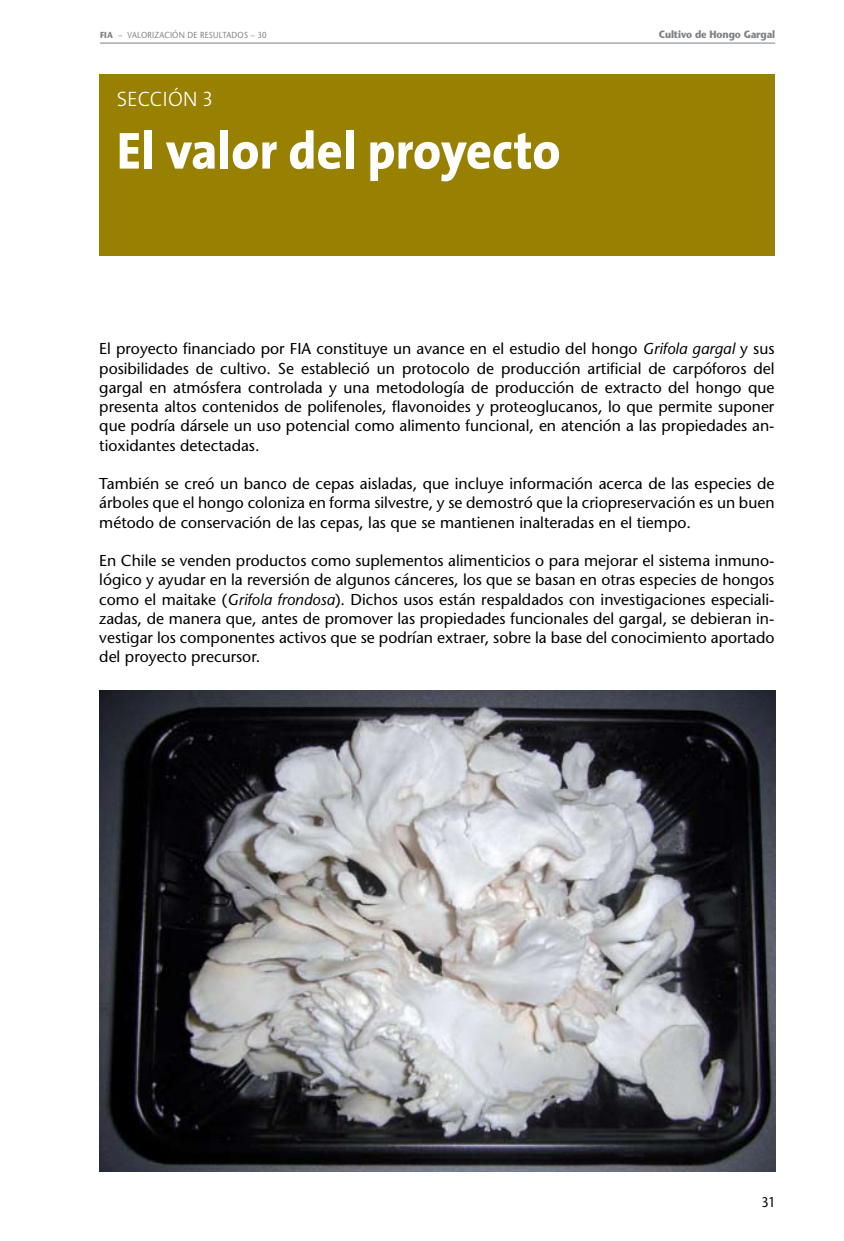
<style>
.page{position:relative;width:844px;height:1241px;background:#fff}
.page>*{position:absolute;margin:0;border:0;box-sizing:border-box;transform-origin:0 0}
.t1{font:800 52.5px "The Sans";color:#fff;scale:.96 1}
.t2{font:21px "The Sans Light Caps";color:#fff}
.t3{font:15.75px/19.2px "Stone Sans";color:#000;text-align:justify}
.t4{font:14px "Stone Sans";color:#000;scale:.9 1}
.t5{font:700 10.5px "Stone Sans";letter-spacing:-.01em;color:#808285;scale:.9 1}
.t6{font:8.75px "Stone Sans";letter-spacing:.025em;color:#808285;scale:.9 1}
.s1{font-weight:700}
.s2{font-style:italic}
</style>
<div class="page">
<hr style="left:100px;top:43px;width:675px;height:1px;background:#808285">
<div style="left:99px;top:74px;width:675px;height:182px;background:#988000"></div>
<img style="left:99px;top:690px;width:676px;height:481px">
<p class="t6" style="left:100px;top:29px;width:42px"><span class="s1">FIA</span> – Valori</p>
<p class="t6" style="left:154px;top:29px;width:78px">zación de Resultados</p>
<p class="t6" style="left:251px;top:29px;width:19px">– 30</p>
<p class="t5" style="left:658px;top:28px;width:131px">Cultivo de Hongo Gargal</p>
<h2 class="t2" style="left:117px;top:81px;width:98px">SECCIÓN 3</h2>
<h1 class="t1" style="left:117px;top:107px;width:463px">El valor del proyecto</h1>
<p class="t3" style="left:99px;top:339px;width:676px">El proyecto financiado por FIA constituye un avance en el estudio del hongo <span class="s2">Grifola gargal</span> y sus posibilidades de cultivo. Se estableció un protocolo de producción artificial de carpóforos del gargal en atmósfera controlada y una metodología de producción de extracto del hongo que presenta altos contenidos de polifenoles, flavonoides y proteoglucanos, lo que permite suponer que podría dársele un uso potencial como alimento funcional, en atención a las propiedades an&shy;tioxidantes detectadas.</p>
<p class="t3" style="left:99px;top:474px;width:676px">También se creó un banco de cepas aisladas, que incluye información acerca de las especies de árboles que el hongo coloniza en forma silvestre, y se demostró que la criopreservación es un buen método de conservación de las cepas, las que se mantienen inalteradas en el tiempo.</p>
<p class="t3" style="left:99px;top:551px;width:676px">En Chile se venden productos como suplementos alimenticios o para mejorar el sistema inmuno&shy;lógico y ayudar en la reversión de algunos cánceres, los que se basan en otras especies de hongos como el maitake (<span class="s2">Grifola frondosa</span>). Dichos usos están respaldados con investigaciones especiali&shy;zadas, de manera que, antes de promover las propiedades funcionales del gargal, se debieran in&shy;vestigar los componentes activos que se podrían extraer, sobre la base del conocimiento aportado del proyecto precursor.</p>
<p class="t4" style="left:761px;top:1193px;width:17px">31</p>
</div>
